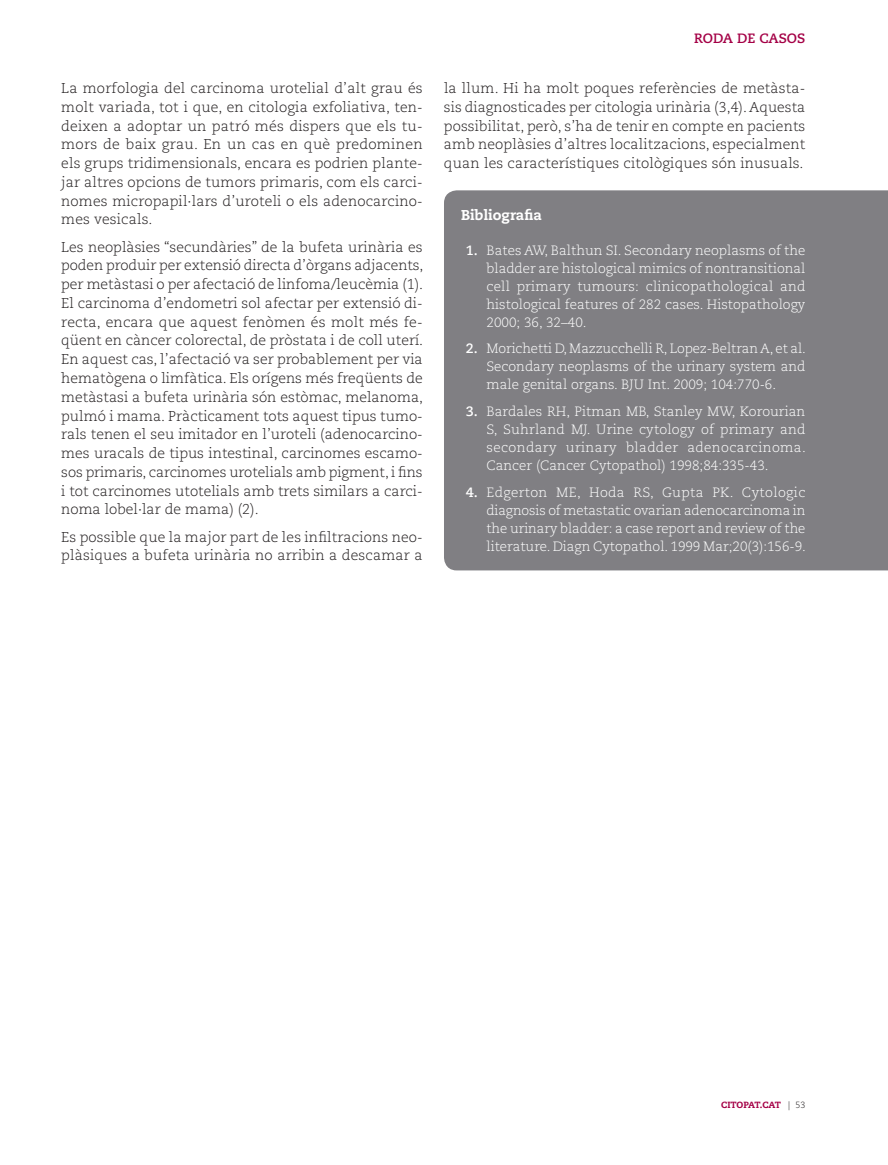
<style>
.page{position:relative;width:888px;height:1165px;background:#fff}
.page>*{position:absolute;margin:0;border:0;box-sizing:border-box;transform-origin:0 0}
.t1{font:300 14.25px/18.8px "Caecilia LT";letter-spacing:.01em;color:#231f20;text-align:justify}
.t2{font:800 14.25px "Caecilia LT";color:#fff}
.t3{font:300 13.5px/18px "Caecilia LT";color:#fff;text-align:justify}
.t4{font:700 13.5px "Caecilia LT";color:#a40046}
.t5{font:800 9px "Caecilia LT";letter-spacing:-.02em;color:#a40046}
.s1{font-weight:700}
.s2{font-weight:300;color:#231f20}
</style>
<div class="page">
<div style="left:444px;top:190px;width:444px;height:380px;background:#807f83"></div>
<p class="t1" style="left:61px;top:79px;width:363px">La morfologia del carcinoma urotelial d’alt grau és molt variada, tot i que, en citologia exfoliativa, ten&shy;deixen a adoptar un patró més dispers que els tu&shy;mors de baix grau. En un cas en què predominen els grups tridimensionals, encara es podrien plante&shy;jar altres opcions de tumors primaris, com els carci&shy;nomes micropapil·lars d’uroteli o els adenocarcino&shy;mes vesicals.</p>
<p class="t1" style="left:61px;top:238px;width:363px">Les neoplàsies “secundàries” de la bufeta urinària es poden produir per extensió directa d’òrgans adjacents, per metàstasi o per afectació de linfoma/leucèmia (1).<br>El carcinoma d’endometri sol afectar per extensió di&shy;recta, encara que aquest fenòmen és molt més fe&shy;qüent en càncer colorectal, de pròstata i de coll uterí.<br>En aquest cas, l’afectació va ser probablement per via hematògena o limfàtica. Els orígens més freqüents de metàstasi a bufeta urinària són estòmac, melanoma, pulmó i mama. Pràcticament tots aquest tipus tumo&shy;rals tenen el seu imitador en l’uroteli (adenocarcino&shy;mes uracals de tipus intestinal, carcinomes escamo&shy;sos primaris, carcinomes urotelials amb pigment, i fins i tot carcinomes utotelials amb trets similars a carci&shy;noma lobel·lar de mama) (2).</p>
<p class="t1" style="left:61px;top:528px;width:363px">Es possible que la major part de les infiltracions neo&shy;plàsiques a bufeta urinària no arribin a descamar a</p>
<p class="t4" style="left:694px;top:32px;width:113px">RODA DE CASOS</p>
<p class="t1" style="left:444px;top:79px;width:363px">la llum. Hi ha molt poques referències de metàsta&shy;sis diagnosticades per citologia urinària (3,4). Aquesta possibilitat, però, s’ha de tenir en compte en pacients amb neoplàsies d’altres localitzacions, especialment quan les característiques citològiques són inusuals.</p>
<p class="t2" style="left:461px;top:208px;width:82px">Bibliografia</p>
<p class="t3" style="left:486px;top:242px;width:320px;text-indent:-21px"><span class="s1">1.</span> Bates AW, Balthun SI. Secondary neoplasms of the bladder are histological mimics of nontransitional cell primary tumours: clinicopathological and histological features of 282 cases. Histopathology 2000; 36, 32–40.</p>
<p class="t3" style="left:486px;top:340px;width:321px;text-indent:-21px"><span class="s1">2.</span> Morichetti D, Mazzucchelli R, Lopez-Beltran A, et al.<br>Secondary neoplasms of the urinary system and male genital organs. BJU Int. 2009; 104:770-6.</p>
<p class="t3" style="left:486px;top:403px;width:321px;text-indent:-21px"><span class="s1">3.</span> Bardales RH, Pitman MB, Stanley MW, Korourian S, Suhrland MJ. Urine cytology of primary and secondary urinary bladder adenocarcinoma.<br>Cancer (Cancer Cytopathol) 1998;84:335-43.</p>
<p class="t3" style="left:486px;top:483px;width:321px;text-indent:-21px"><span class="s1">4.</span> Edgerton ME, Hoda RS, Gupta PK. Cytologic diagnosis of metastatic ovarian adenocarcinoma in the urinary bladder: a case report and review of the literature. Diagn Cytopathol. 1999 Mar;20(3):156-9.</p>
<p class="t5" style="left:721px;top:1100px;width:86px">CITOPAT.CAT <span class="s2">| 53</span></p>
</div>
